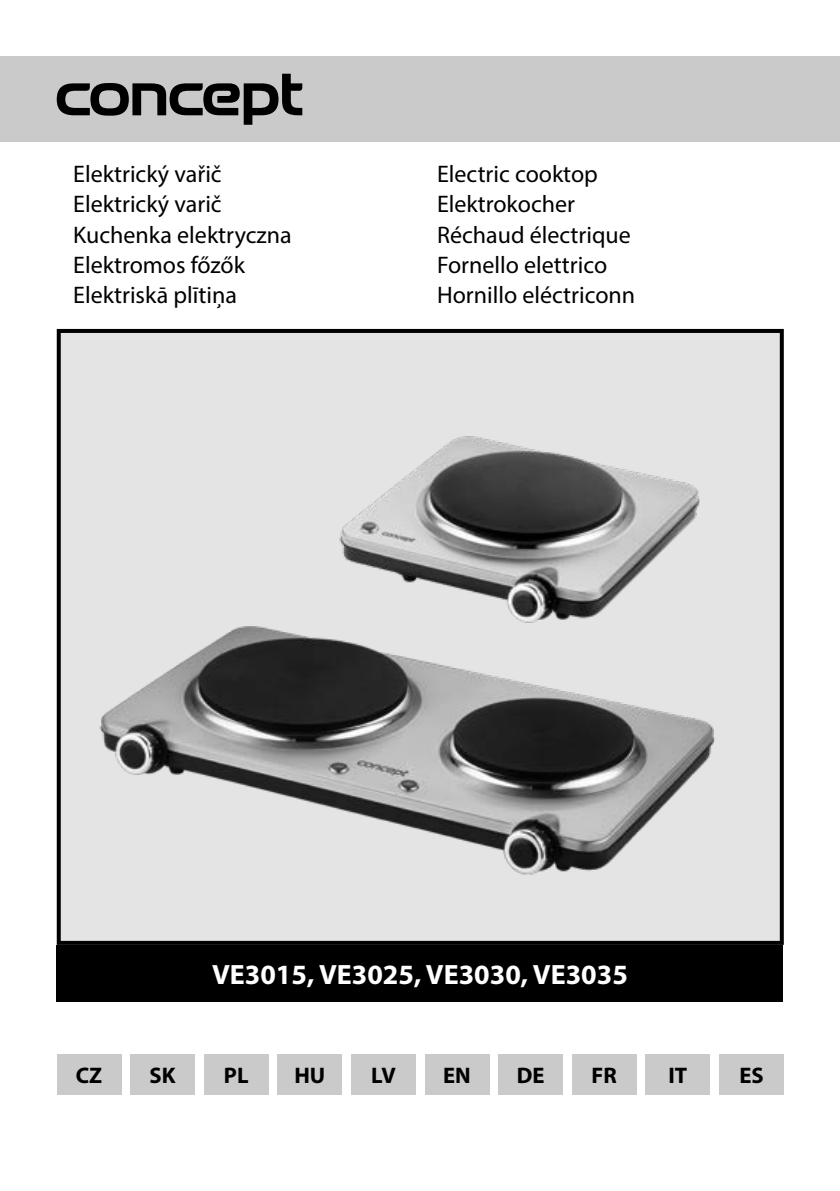
<style>
.page{position:relative;width:840px;height:1191px;background:#fff}
.page>*{position:absolute;margin:0;border:0;box-sizing:border-box;transform-origin:0 0}
.t1{font:700 28px "Myriad Pro";color:#fff}
.t2{font:24px/30px "Myriad Pro";color:#000}
.t3{font:700 22.6px "Myriad Pro";color:#000}
</style>
<div class="page">
<div style="left:0;top:57px;width:839px;height:85px;background:#cacaca"></div>
<svg style="left:57px;top:74px;width:245px;height:51px"></svg>
<div style="left:57px;top:1053px;width:64px;height:41px;background:#cacaca"></div>
<div style="left:130px;top:1053px;width:65px;height:41px;background:#cacaca"></div>
<div style="left:204px;top:1053px;width:64px;height:41px;background:#cacaca"></div>
<div style="left:277px;top:1053px;width:65px;height:41px;background:#cacaca"></div>
<div style="left:351px;top:1053px;width:64px;height:41px;background:#cacaca"></div>
<div style="left:424px;top:1053px;width:65px;height:41px;background:#cacaca"></div>
<div style="left:498px;top:1053px;width:64px;height:41px;background:#cacaca"></div>
<div style="left:57px;top:945px;width:725px;height:56px;background:#000"></div>
<div style="left:59px;top:331px;width:722px;height:612px;background:#e4e4e4"></div>
<div style="left:57px;top:329px;width:726px;height:616px;border:4px solid #000"></div>
<div style="left:571px;top:1053px;width:65px;height:41px;background:#cacaca"></div>
<div style="left:645px;top:1053px;width:64px;height:41px;background:#cacaca"></div>
<div style="left:718px;top:1053px;width:65px;height:41px;background:#cacaca"></div>
<img style="left:99px;top:626px;width:616px;height:249px">
<img style="left:286px;top:436px;width:429px;height:231px">
<p class="t2" style="left:73px;top:159px;width:220px">Elektrický vařič<br>Elektrický varič<br>Kuchenka elektryczna<br>Elektromos főzők<br>Elektriskā plītiņa</p>
<p class="t2" style="left:437px;top:159px;width:199px">Electric cooktop<br>Elektrokocher<br>Réchaud électrique<br>Fornello elettrico<br>Hornillo eléctriconn</p>
<p class="t1" style="left:212px;top:956px;width:417px">VE3015, VE3025, VE3030, VE3035</p>
<p class="t3" style="left:76px;top:1060px;width:28px">CZ</p>
<p class="t3" style="left:149px;top:1060px;width:28px">SK</p>
<p class="t3" style="left:224px;top:1060px;width:26px">PL</p>
<p class="t3" style="left:294px;top:1060px;width:32px">HU</p>
<p class="t3" style="left:371px;top:1060px;width:26px">LV</p>
<p class="t3" style="left:443px;top:1060px;width:29px">EN</p>
<p class="t3" style="left:516px;top:1060px;width:29px">DE</p>
<p class="t3" style="left:591px;top:1060px;width:27px">FR</p>
<p class="t3" style="left:668px;top:1060px;width:20px">IT</p>
<p class="t3" style="left:739px;top:1060px;width:26px">ES</p>
</div>
